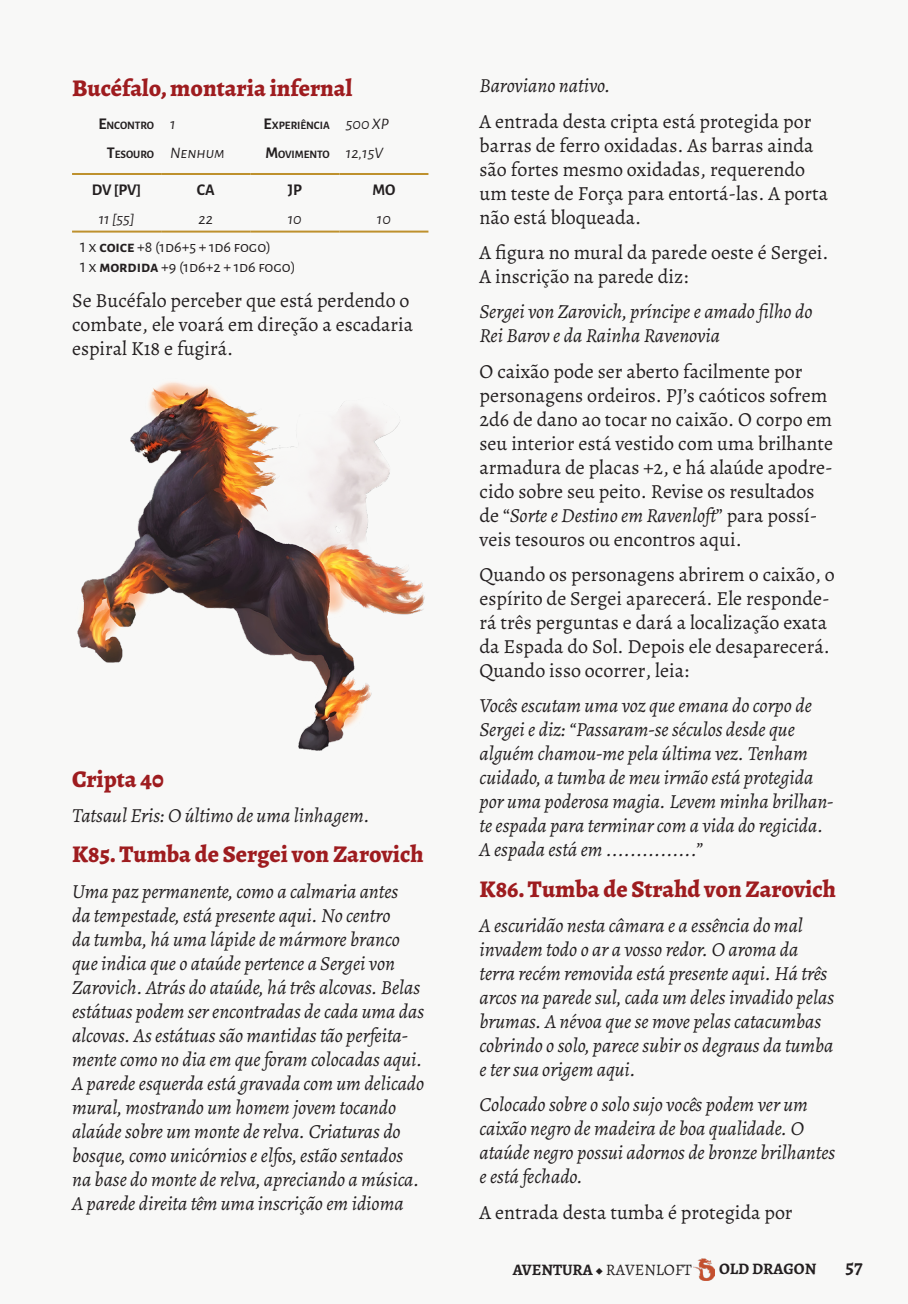
<style>
.page{position:relative;width:908px;height:1304px;background:#fff}
.page>*{position:absolute;margin:0;border:0;box-sizing:border-box;transform-origin:0 0}
.t1{font:800 24px "Alegreya";color:#9e1c1f}
.t2{font:italic 20px/24px "Alegreya";color:#231f20}
.t3{font:20px/24px "Alegreya";color:#231f20}
.t4{font:700 20px "Alegreya";color:#231f20}
.t5{font:16px "Alegreya Sans SC";color:#231f20}
.t6{font:italic 16px "Alegreya Sans SC";color:#231f20}
.t7{font:16px "Alegreya";color:#231f20}
.t8{font:700 16px "Alegreya Sans SC";letter-spacing:-.005em;color:#231f20}
.t9{font:700 16px "Alegreya";color:#231f20}
.t10{font:700 11.2px "Alegreya Sans SC";color:#231f20}
.s1{font-size:16px}
.s2{font-weight:700}
.s3{font-style:italic}
</style>
<div class="page">
<div style="left:0;top:0;width:907px;height:1304px;background:#f8f8f7"></div>
<img style="left:693px;top:1258px;width:21px;height:22px">
<hr style="left:72px;top:173px;width:89px;height:2px;background:#be912d">
<hr style="left:161px;top:173px;width:89px;height:2px;background:#be912d">
<hr style="left:250px;top:173px;width:89px;height:2px;background:#be912d">
<hr style="left:339px;top:173px;width:89px;height:2px;background:#be912d">
<hr style="left:72px;top:231px;width:89px;height:2px;background:#be912d">
<hr style="left:161px;top:231px;width:89px;height:2px;background:#be912d">
<hr style="left:250px;top:231px;width:89px;height:2px;background:#be912d">
<hr style="left:339px;top:231px;width:89px;height:2px;background:#be912d">
<img style="left:77px;top:382px;width:348px;height:369px">
<p class="t1" style="left:72px;top:71px;width:282px">Bucéfalo, montaria infernal</p>
<p class="t10" style="left:98px;top:117px;width:57px"><span class="s1">E</span>NCONTRO</p>
<p class="t6" style="left:170px;top:113px;width:7px">1</p>
<p class="t10" style="left:263px;top:117px;width:68px"><span class="s1">E</span>XPERIÊNCIA</p>
<p class="t6" style="left:345px;top:113px;width:44px">500 XP</p>
<p class="t10" style="left:107px;top:146px;width:49px"><span class="s1">T</span>ESOURO</p>
<p class="t6" style="left:170px;top:142px;width:56px">Nenhum</p>
<p class="t10" style="left:265px;top:146px;width:66px"><span class="s1">M</span>OVIMENTO</p>
<p class="t6" style="left:345px;top:142px;width:39px">12,15V</p>
<p class="t8" style="left:92px;top:178px;width:51px">DV [PV]</p>
<p class="t8" style="left:197px;top:178px;width:19px">CA</p>
<p class="t8" style="left:287px;top:178px;width:16px">JP</p>
<p class="t8" style="left:372px;top:178px;width:25px">MO</p>
<p class="t6" style="left:99px;top:208px;width:37px">11 [55]</p>
<p class="t6" style="left:198px;top:208px;width:16px">22</p>
<p class="t6" style="left:288px;top:208px;width:15px">10</p>
<p class="t6" style="left:377px;top:208px;width:15px">10</p>
<p class="t5" style="left:80px;top:236px;width:192px">1 x <span class="s2">coice</span> +8 (1d6+5 + 1d6 fogo)</p>
<p class="t5" style="left:80px;top:255px;width:217px">1 x <span class="s2">mordida</span> +9 (1d6+2 + 1d6 fogo)</p>
<p class="t3" style="left:72px;top:288px;width:342px">Se Bucéfalo perceber que está perdendo o combate, ele voará em direção a escadaria espiral K18 e fugirá.</p>
<p class="t1" style="left:72px;top:761px;width:93px">Cripta 40</p>
<p class="t2" style="left:72px;top:803px;width:299px">Tatsaul Eris: O último de uma linhagem.</p>
<p class="t1" style="left:72px;top:837px;width:353px">K85. Tumba de Sergei von Zarovich</p>
<p class="t2" style="left:72px;top:879px;width:353px">Uma paz permanente, como a calmaria antes<br>da tempestade, está presente aqui. No centro<br>da tumba, há uma lápide de mármore branco que indica que o ataúde pertence a Sergei von Zarovich. Atrás do ataúde, há três alcovas. Belas estátuas podem ser encontradas de cada uma das alcovas. As estátuas são mantidas tão perfeita&shy;mente como no dia em que foram colocadas aqui.<br>A parede esquerda está gravada com um delicado mural, mostrando um homem jovem tocando alaúde sobre um monte de relva. Criaturas do bosque, como unicórnios e elfos, estão sentados na base do monte de relva, apreciando a música.<br>A parede direita têm uma inscrição em idioma</p>
<p class="t2" style="left:479px;top:73px;width:132px">Baroviano nativo.</p>
<p class="t3" style="left:479px;top:109px;width:350px">A entrada desta cripta está protegida por barras de ferro oxidadas. As barras ainda são fortes mesmo oxidadas, requerendo um teste de Força para entortá-las. A porta não está bloqueada.</p>
<p class="t3" style="left:479px;top:240px;width:350px">A figura no mural da parede oeste é Sergei.<br>A inscrição na parede diz:</p>
<p class="t2" style="left:479px;top:299px;width:334px">Sergei von Zarovich, príncipe e amado filho do<br>Rei Barov e da Rainha Ravenovia</p>
<p class="t3" style="left:479px;top:359px;width:355px">O caixão pode ser aberto facilmente por personagens ordeiros. PJ’s caóticos sofrem 2d6 de dano ao tocar no caixão. O corpo em seu interior está vestido com uma brilhante armadura de placas +2, e há alaúde apodre&shy;cido sobre seu peito. Revise os resultados de “<span class="s3">Sorte e Destino em Ravenloft</span>” para possí&shy;veis tesouros ou encontros aqui.</p>
<p class="t3" style="left:479px;top:562px;width:356px">Quando os personagens abrirem o caixão, o espírito de Sergei aparecerá. Ele responde&shy;rá três perguntas e dará a localização exata da Espada do Sol. Depois ele desaparecerá.<br>Quando isso ocorrer, leia:</p>
<p class="t2" style="left:479px;top:693px;width:355px">Vocês escutam uma voz que emana do corpo de Sergei e diz: “Passaram-se séculos desde que alguém chamou-me pela última vez. Tenham cuidado, a tumba de meu irmão está protegida por uma poderosa magia. Levem minha brilhan&shy;te espada para terminar com a vida do regicida.<br>A espada está em ...............”</p>
<p class="t1" style="left:479px;top:871px;width:358px">K86. Tumba de Strahd von Zarovich</p>
<p class="t2" style="left:479px;top:913px;width:356px">A escuridão nesta câmara e a essência do mal invadem todo o ar a vosso redor. O aroma da terra recém removida está presente aqui. Há três arcos na parede sul, cada um deles invadido pelas brumas. A névoa que se move pelas catacumbas cobrindo o solo, parece subir os degraus da tumba e ter sua origem aqui.</p>
<p class="t2" style="left:479px;top:1092px;width:357px">Colocado sobre o solo sujo vocês podem ver um caixão negro de madeira de boa qualidade. O ataúde negro possui adornos de bronze brilhantes e está fechado.</p>
<p class="t3" style="left:479px;top:1200px;width:314px">A entrada desta tumba é protegida por</p>
<p class="t7" style="left:512px;top:1260px;width:181px"><span class="s2">AVENTURA</span> ◆ RAVENLOFT</p>
<p class="t9" style="left:718px;top:1258px;width:99px">OLD DRAGON</p>
<p class="t4" style="left:845px;top:1254px;width:19px">57</p>
</div>
